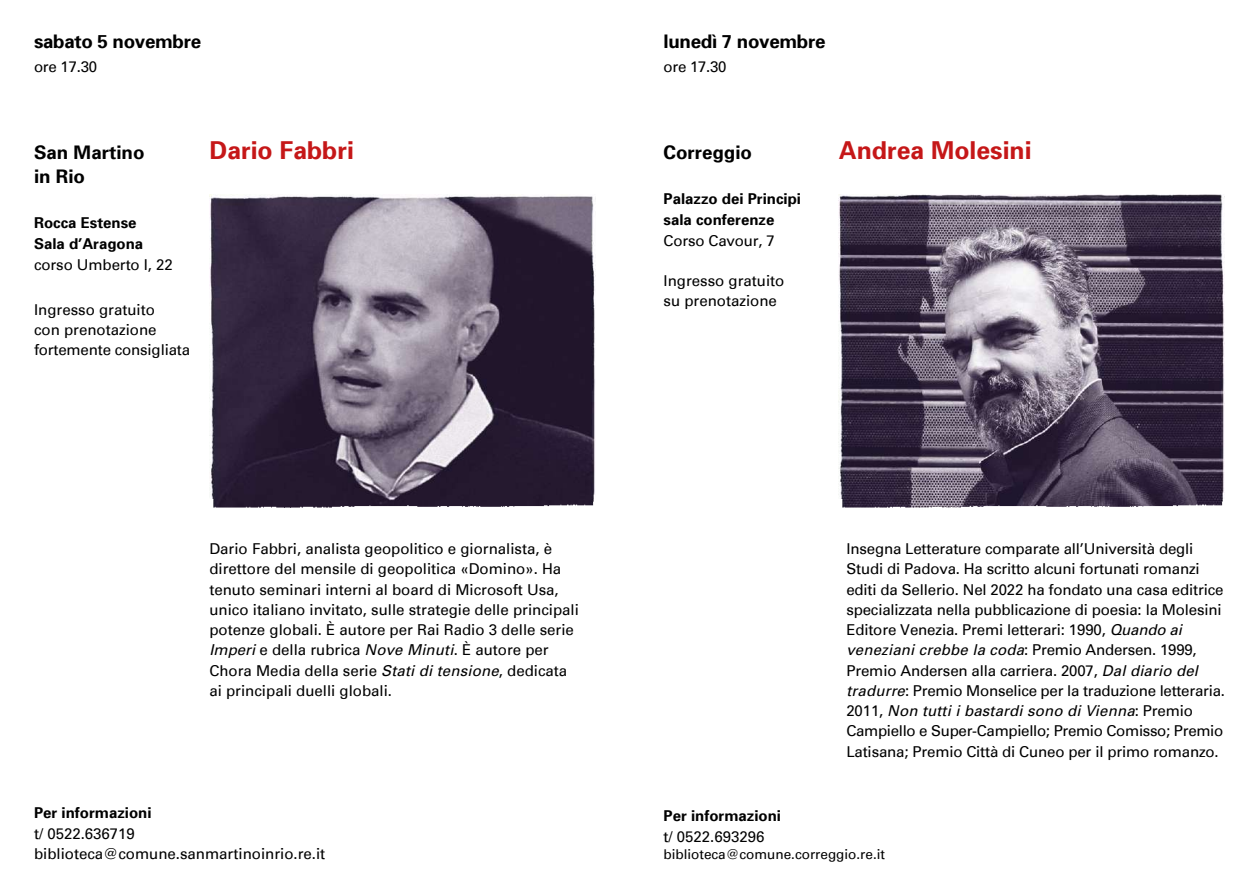
<style>
.page{position:relative;width:1259px;height:893px;background:#fff}
.page>*{position:absolute;margin:0;border:0;box-sizing:border-box;transform-origin:0 0}
.t1{font:700 24.75px "Univers 65";color:#c51718}
.t2{font:700 18.75px/24.8px "Univers 65";letter-spacing:-.015em;color:#000}
.t3{font:15px/20.2px "Univers";letter-spacing:-.005em;color:#000}
.t4{font:700 15px/21px "Univers 65";color:#000}
.t5{font:13.5px "Univers";color:#000}
.s1{font-family:"Univers LT Std";font-style:italic}
.s2{font-style:italic}
</style>
<div class="page">
<img style="left:209px;top:194px;width:386px;height:306px">
<img style="left:839px;top:194px;width:385px;height:306px">
<img style="left:213px;top:500px;width:381px;height:8px">
<img style="left:842px;top:500px;width:381px;height:8px">
<p class="t2" style="left:34px;top:28px;width:169px">sabato 5 novembre</p>
<p class="t3" style="left:34px;top:57px;width:65px">ore 17.30</p>
<p class="t2" style="left:34px;top:139px;width:112px">San Martino in Rio</p>
<p class="t4" style="left:34px;top:212px;width:111px">Rocca Estense<br>Sala d’Aragona</p>
<p class="t3" style="left:34px;top:255px;width:140px">corso Umberto I, 22</p>
<p class="t3" style="left:34px;top:300px;width:158px">Ingresso gratuito<br>con prenotazione fortemente consigliata</p>
<h1 class="t1" style="left:209px;top:134px;width:146px">Dario Fabbri</h1>
<p class="t3" style="left:209px;top:539px;width:371px">Dario Fabbri, analista geopolitico e giornalista, è direttore del mensile di geopolitica «Domino». Ha tenuto seminari interni al board di Microsoft Usa, unico italiano invitato, sulle strategie delle principali potenze globali. È autore per Rai Radio 3 delle serie <span class="s1">Imperi</span> e della rubrica <span class="s2">Nove Minuti</span>. È autore per Chora Media della serie <span class="s2">Stati di tensione</span>, dedicata ai principali duelli globali.</p>
<p class="t4" style="left:34px;top:802px;width:119px">Per informazioni</p>
<p class="t3" style="left:34px;top:823px;width:293px">t/ 0522.636719 biblioteca@comune.sanmartinoinrio.re.it</p>
<p class="t2" style="left:663px;top:28px;width:163px">lunedì 7 novembre</p>
<p class="t3" style="left:663px;top:57px;width:65px">ore 17.30</p>
<p class="t2" style="left:663px;top:139px;width:90px">Correggio</p>
<p class="t4" style="left:663px;top:187px;width:139px">Palazzo dei Principi sala conferenze</p>
<p class="t3" style="left:663px;top:231px;width:113px">Corso Cavour, 7</p>
<p class="t3" style="left:663px;top:271px;width:122px">Ingresso gratuito su prenotazione</p>
<h1 class="t1" style="left:839px;top:134px;width:194px">Andrea Molesini</h1>
<p class="t3" style="left:846px;top:539px;width:380px">Insegna Letterature comparate all’Università degli Studi di Padova. Ha scritto alcuni fortunati romanzi editi da Sellerio. Nel 2022 ha fondato una casa editrice specializzata nella pubblicazione di poesia: la Molesini Editore Venezia. Premi letterari: 1990, <span class="s2">Quando ai veneziani crebbe la coda</span>: Premio Andersen. 1999, Premio Andersen alla carriera. 2007, <span class="s2">Dal diario del tradurre</span>: Premio Monselice per la traduzione letteraria.<br>2011, <span class="s2">Non tutti i bastardi sono di Vienna</span>: Premio Campiello e Super-Campiello; Premio Comisso; Premio Latisana; Premio Città di Cuneo per il primo romanzo.</p>
<p class="t4" style="left:663px;top:805px;width:119px">Per informazioni</p>
<p class="t3" style="left:663px;top:826px;width:102px">t/ 0522.693296</p>
<p class="t5" style="left:663px;top:846px;width:223px">biblioteca@comune.correggio.re.it</p>
</div>
